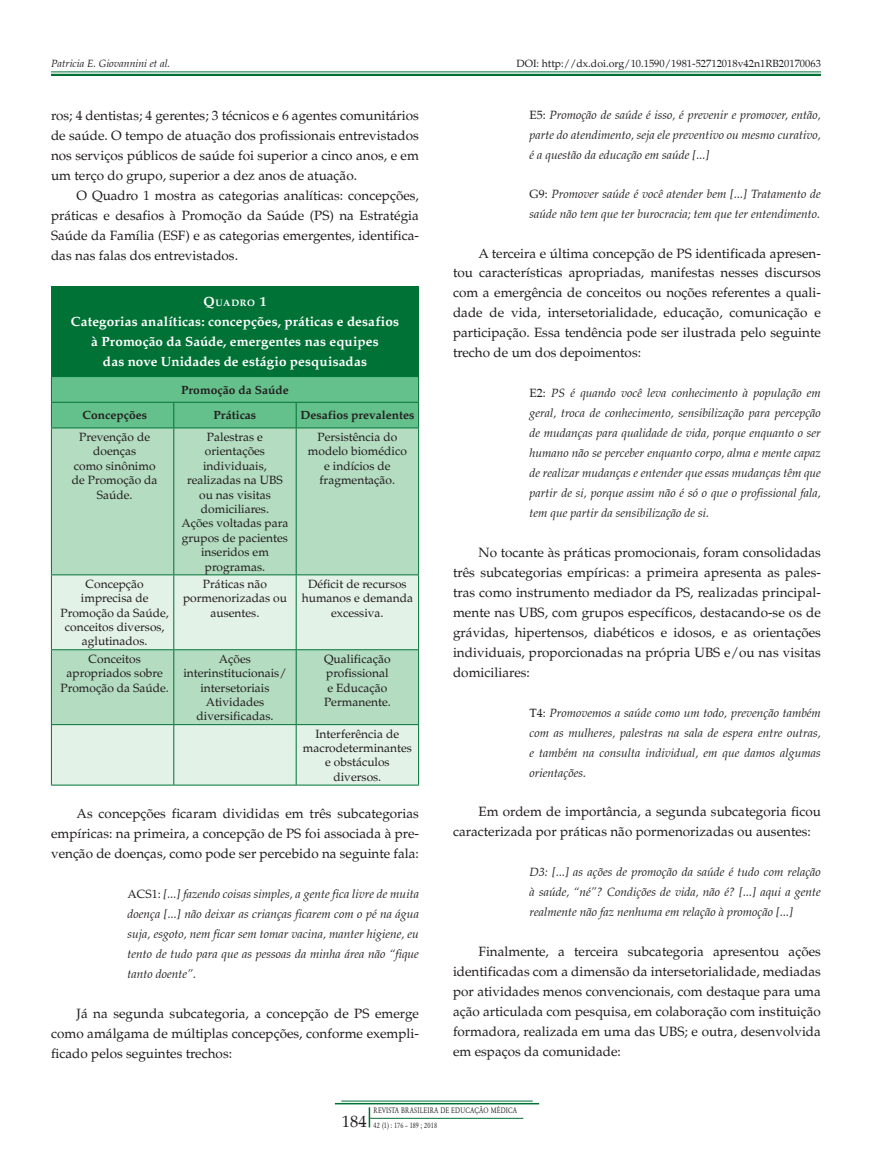
<style>
.page{position:relative;width:872px;height:1170px;background:#fff}
.page>*{position:absolute;margin:0;border:0;box-sizing:border-box;transform-origin:0 0}
.Body_text{font:13.5px/20px "Palton Roman";color:#231f20;text-align:justify}
.Left{font:13.5px/20px "Palton Roman";color:#231f20;text-align:justify}
.O_White{font:700 13.5px/20px "Palton";letter-spacing:.01em;color:#fff;text-align:center}
.ident{font:italic 12px/20px "Palton";color:#231f20;text-align:justify}
.TC{font:12px/14.4px "Palton Roman";color:#231f20;text-align:center}
.ident_01{font:italic 12px/20px "Palton";color:#231f20;text-align:justify}
.t1{font:700 12px "Palton";color:#231f20}
.t2{font:10.5px "Palton Roman";color:#231f20}
.t3{font:italic 10.5px "Palton";color:#231f20}
.O_White-2{font:700 9.45px "Palton";letter-spacing:.065em;color:#fff}
.t4{font:8.25px/15px "Garamond";letter-spacing:.03em;color:#231f20;scale:.8 1}
.s1{font-size:13.5px}
.s2{font-family:"Palton Roman";font-style:normal}
.s3{font-family:"Palton Roman";font-size:16.5px}
</style>
<div class="page">
<hr style="left:370px;top:1117px;width:153px;height:1px;background:#007236">
<svg style="left:369px;top:1107px;width:1px;height:20px"></svg>
<hr style="left:341px;top:1100px;width:192px;height:1px;background:#007236">
<hr style="left:335px;top:1102px;width:204px;height:2px;background:#007236">
<hr style="left:51px;top:71px;width:770px;height:1px;background:#007236">
<hr style="left:51px;top:74px;width:770px;height:2px;background:#007236">
<div style="left:51px;top:286px;width:367px;height:90px;background:#007236"></div>
<div style="left:52px;top:428px;width:366px;height:146px;background:#b3dcc0"></div>
<svg style="left:52px;top:575px;width:366px;height:209px;background:#d0e9d8"></svg>
<svg style="left:51px;top:376px;width:368px;height:51px;background:#5fbc86"></svg>
<hr style="left:51px;top:427px;width:123px;height:1px;background:#007236">
<hr style="left:51px;top:428px;width:1px;height:146px;background:#007236">
<hr style="left:174px;top:427px;width:122px;height:1px;background:#007236">
<hr style="left:173px;top:428px;width:1px;height:146px;background:#007236">
<hr style="left:296px;top:427px;width:123px;height:1px;background:#007236">
<hr style="left:296px;top:428px;width:1px;height:146px;background:#007236">
<hr style="left:418px;top:428px;width:1px;height:146px;background:#007236">
<hr style="left:51px;top:574px;width:123px;height:1px;background:#007236">
<hr style="left:51px;top:575px;width:1px;height:74px;background:#007236">
<hr style="left:174px;top:574px;width:122px;height:1px;background:#007236">
<hr style="left:173px;top:575px;width:1px;height:74px;background:#007236">
<hr style="left:296px;top:574px;width:123px;height:1px;background:#007236">
<hr style="left:296px;top:575px;width:1px;height:74px;background:#007236">
<hr style="left:418px;top:575px;width:1px;height:74px;background:#007236">
<hr style="left:51px;top:649px;width:123px;height:1px;background:#007236">
<hr style="left:51px;top:650px;width:1px;height:74px;background:#007236">
<hr style="left:174px;top:649px;width:122px;height:1px;background:#007236">
<hr style="left:173px;top:650px;width:1px;height:74px;background:#007236">
<hr style="left:296px;top:649px;width:123px;height:1px;background:#007236">
<hr style="left:296px;top:650px;width:1px;height:74px;background:#007236">
<hr style="left:418px;top:650px;width:1px;height:74px;background:#007236">
<hr style="left:51px;top:724px;width:123px;height:1px;background:#007236">
<hr style="left:51px;top:725px;width:1px;height:59px;background:#007236">
<hr style="left:174px;top:724px;width:122px;height:1px;background:#007236">
<hr style="left:173px;top:725px;width:1px;height:59px;background:#007236">
<hr style="left:296px;top:724px;width:123px;height:1px;background:#007236">
<hr style="left:296px;top:725px;width:1px;height:59px;background:#007236">
<hr style="left:418px;top:725px;width:1px;height:59px;background:#007236">
<hr style="left:51px;top:784px;width:123px;height:1px;background:#007236">
<hr style="left:174px;top:784px;width:122px;height:1px;background:#007236">
<hr style="left:296px;top:784px;width:123px;height:1px;background:#007236">
<p class="t3" style="left:51px;top:58px;width:121px">Patricia E. Giovannini et al.</p>
<p class="t2" style="left:516px;top:57px;width:306px">DOI: http://dx.doi.org/10.1590/1981-52712018v42n1RB20170063</p>
<p class="Left" style="left:51px;top:106px;width:369px">ros; 4 dentistas; 4 gerentes; 3 técnicos e 6 agentes comunitários de saúde. O tempo de atuação dos profissionais entrevistados nos serviços públicos de saúde foi superior a cinco anos, e em um terço do grupo, superior a dez anos de atuação.</p>
<p class="Body_text" style="left:51px;top:186px;width:369px;text-indent:26px">O Quadro 1 mostra as categorias analíticas: concepções, práticas e desafios à Promoção da Saúde (PS) na Estratégia Saúde da Família (ESF) e as categorias emergentes, identifica&shy;das nas falas dos entrevistados.</p>
<p class="O_White-2" style="left:203px;top:297px;width:65px"><span class="s1">Q</span>UADRO <span class="s1">1</span></p>
<p class="O_White" style="left:71px;top:311px;width:329px">Categorias analíticas: concepções, práticas e desafios à Promoção da Saúde, emergentes nas equipes<br>das nove Unidades de estágio pesquisadas</p>
<p class="t1" style="left:181px;top:382px;width:109px">Promoção da Saúde</p>
<p class="t1" style="left:82px;top:408px;width:66px">Concepções</p>
<p class="t1" style="left:214px;top:408px;width:44px">Práticas</p>
<p class="t1" style="left:300px;top:408px;width:115px">Desafios prevalentes</p>
<p class="TC" style="left:79px;top:430px;width:72px">Prevenção de doenças</p>
<p class="TC" style="left:74px;top:458px;width:83px">como sinônimo</p>
<p class="TC" style="left:72px;top:473px;width:87px">de Promoção da<br>Saúde.</p>
<p class="TC" style="left:187px;top:430px;width:97px">Palestras e orientações individuais, realizadas na UBS ou nas visitas domiciliares.</p>
<p class="TC" style="left:181px;top:516px;width:109px">Ações voltadas para grupos de pacientes inseridos em programas.</p>
<p class="TC" style="left:308px;top:430px;width:100px">Persistência do modelo biomédico e indícios de fragmentação.</p>
<p class="TC" style="left:81px;top:576px;width:69px">Concepção imprecisa de</p>
<p class="TC" style="left:61px;top:605px;width:110px">Promoção da Saúde, conceitos diversos, aglutinados.</p>
<p class="TC" style="left:183px;top:576px;width:105px">Práticas não pormenorizadas ou ausentes.</p>
<p class="TC" style="left:302px;top:576px;width:113px">Déficit de recursos humanos e demanda excessiva.</p>
<p class="TC" style="left:324px;top:651px;width:68px;text-align:left">Qualificação profissional e Educação<br>Permanente.</p>
<p class="TC" style="left:303px;top:726px;width:111px">Interferência de macrodeterminantes e obstáculos diversos.</p>
<p class="Body_text" style="left:51px;top:803px;width:369px;text-indent:26px">As concepções ficaram divididas em três subcategorias empíricas: na primeira, a concepção de PS foi associada à pre&shy;venção de doenças, como pode ser percebido na seguinte fala:</p>
<p class="ident" style="left:128px;top:884px;width:293px"><span class="s2">ACS1:</span> [...] fazendo coisas simples, a gente fica livre de muita doença [...] não deixar as crianças ficarem com o pé na água suja, esgoto, nem ficar sem tomar vacina, manter higiene, eu tento de tudo para que as pessoas da minha área não “fique tanto doente”.</p>
<p class="Body_text" style="left:51px;top:1003px;width:369px;text-indent:26px">Já na segunda subcategoria, a concepção de PS emerge como amálgama de múltiplas concepções, conforme exempli&shy;ficado pelos seguintes trechos:</p>
<p class="TC" style="left:61px;top:651px;width:110px">Conceitos apropriados sobre<br>Promoção da Saúde.</p>
<p class="TC" style="left:183px;top:651px;width:105px">Ações interinstitucionais/</p>
<p class="TC" style="left:200px;top:680px;width:70px">intersetoriais</p>
<p class="TC" style="left:196px;top:694px;width:78px">Atividades diversificadas.</p>
<p class="ident_01" style="left:529px;top:106px;width:293px"><span class="s2">E5:</span> Promoção de saúde é isso, é prevenir e promover, então, parte do atendimento, seja ele preventivo ou mesmo curativo, é a questão da educação em saúde [...]</p>
<p class="ident" style="left:529px;top:184px;width:293px"><span class="s2">G9:</span> Promover saúde é você atender bem [...] Tratamento de saúde não tem que ter burocracia; tem que ter entendimento.</p>
<p class="Body_text" style="left:453px;top:243px;width:369px;text-indent:26px">A terceira e última concepção de PS identificada apresen&shy;tou características apropriadas, manifestas nesses discursos com a emergência de conceitos ou noções referentes a quali&shy;dade de vida, intersetorialidade, educação, comunicação e participação. Essa tendência pode ser ilustrada pelo seguinte trecho de um dos depoimentos:</p>
<p class="ident" style="left:529px;top:383px;width:293px"><span class="s2">E2:</span> PS é quando você leva conhecimento à população em geral, troca de conhecimento, sensibilização para percepção de mudanças para qualidade de vida, porque enquanto o ser humano não se perceber enquanto corpo, alma e mente capaz de realizar mudanças e entender que essas mudanças têm que partir de si, porque assim não é só o que o profissional fala, tem que partir da sensibilização de si.</p>
<p class="Body_text" style="left:453px;top:542px;width:369px;text-indent:26px">No tocante às práticas promocionais, foram consolidadas três subcategorias empíricas: a primeira apresenta as pales&shy;tras como instrumento mediador da PS, realizadas principal&shy;mente nas UBS, com grupos específicos, destacando-se os de grávidas, hipertensos, diabéticos e idosos, e as orientações individuais, proporcionadas na própria UBS e/ou nas visitas domiciliares:</p>
<p class="ident" style="left:529px;top:702px;width:293px"><span class="s2">T4:</span> Promovemos a saúde como um todo, prevenção também com as mulheres, palestras na sala de espera entre outras, e também na consulta individual, em que damos algumas orientações.</p>
<p class="Body_text" style="left:453px;top:802px;width:369px;text-indent:26px">Em ordem de importância, a segunda subcategoria ficou caracterizada por práticas não pormenorizadas ou ausentes:</p>
<p class="ident" style="left:529px;top:862px;width:293px">D3: [...] as ações de promoção da saúde é tudo com relação à saúde, “né”? Condições de vida, não é? [...] aqui a gente realmente não faz nenhuma em relação à promoção [...]</p>
<p class="Body_text" style="left:453px;top:941px;width:369px;text-indent:26px">Finalmente, a terceira subcategoria apresentou ações identificadas com a dimensão da intersetorialidade, mediadas por atividades menos convencionais, com destaque para uma ação articulada com pesquisa, em colaboração com instituição formadora, realizada em uma das UBS; e outra, desenvolvida em espaços da comunidade:</p>
<p class="t4" style="left:342px;top:1102px;width:221px;text-indent:32px">REVISTA BRASILEIRA DE EDUCAÇÃO MÉDICA<br><span class="s3">184</span> 42 (1) : 176 – 189 ; 2018</p>
</div>
